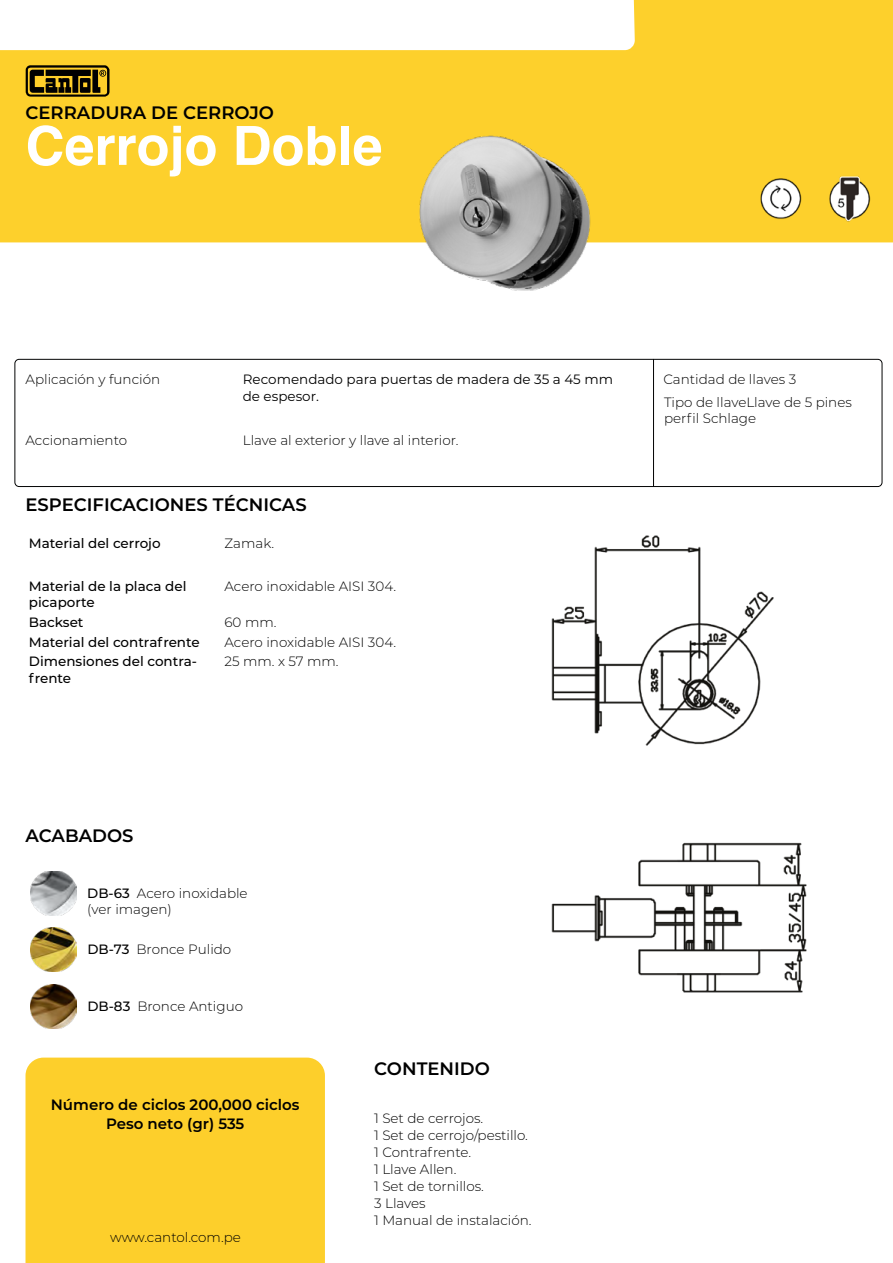
<style>
.page{position:relative;width:893px;height:1263px;background:#fff}
.page>*{position:absolute;margin:0;border:0;box-sizing:border-box;transform-origin:0 0}
.Texto_grande{font:700 54px "Helvetica";color:#fff}
.t1{font:600 18px "Montserrat";color:#000}
.t2{font:600 15px "Montserrat";color:#000}
.t3{font:300 13.5px/16.2px "Montserrat";color:#000}
.t4{font:500 13.5px/16.2px "Montserrat";color:#000}
.t5{font:13.5px/16.2px "Montserrat";color:#000}
.s1{font-weight:500}
</style>
<div class="page">
<svg style="left:0;top:0;width:893px;height:242px;fill:#fdd02c"></svg>
<hr style="left:653px;top:359px;width:1px;height:127px;background:#000">
<svg style="left:26px;top:65px;width:84px;height:32px;background:#604d10"></svg>
<div style="left:15px;top:359px;width:867px;height:128px;border:1px solid #030404;border-radius:4px"></div>
<img style="left:278px;top:72px;width:443px;height:289px">
<img style="left:755px;top:167px;width:50px;height:65px">
<img style="left:824px;top:167px;width:50px;height:65px">
<div style="left:26px;top:1057px;width:299px;height:206px;background:#fdcf2b"></div>
<img style="left:551px;top:535px;width:256px;height:458px">
<img style="left:31px;top:871px;width:45px;height:44px">
<img style="left:31px;top:928px;width:46px;height:44px">
<img style="left:31px;top:984px;width:46px;height:44px">
<p class="t1" style="left:26px;top:100px;width:250px">CERRADURA DE CERROJO</p>
<p class="Texto_grande" style="left:26px;top:113px;width:359px">Cerrojo Doble</p>
<p class="t3" style="left:26px;top:371px;width:136px">Aplicación y función</p>
<p class="t5" style="left:243px;top:371px;width:372px">Recomendado para puertas de madera de 35 a 45 mm de espesor.</p>
<p class="t3" style="left:26px;top:432px;width:103px">Accionamiento</p>
<p class="t3" style="left:243px;top:432px;width:217px">Llave al exterior y llave al interior.</p>
<p class="t1" style="left:26px;top:492px;width:283px">ESPECIFICACIONES TÉCNICAS</p>
<p class="t4" style="left:29px;top:535px;width:133px">Material del cerrojo</p>
<p class="t3" style="left:225px;top:535px;width:51px">Zamak.</p>
<p class="t4" style="left:29px;top:577px;width:159px">Material de la placa del picaporte</p>
<p class="t3" style="left:225px;top:577px;width:173px">Acero inoxidable AISI 304.</p>
<p class="t4" style="left:29px;top:613px;width:56px">Backset</p>
<p class="t3" style="left:225px;top:613px;width:53px">60 mm.</p>
<p class="t4" style="left:29px;top:633px;width:172px">Material del contrafrente</p>
<p class="t3" style="left:225px;top:633px;width:173px">Acero inoxidable AISI 304.</p>
<p class="t4" style="left:29px;top:653px;width:170px">Dimensiones del contra&shy;frente</p>
<p class="t3" style="left:225px;top:653px;width:116px">25 mm. x 57 mm.</p>
<p class="t3" style="left:663px;top:371px;width:134px">Cantidad de llaves 3</p>
<p class="t3" style="left:664px;top:393px;width:189px">Tipo de llaveLlave de 5 pines perfil Schlage</p>
<p class="t1" style="left:26px;top:823px;width:110px">ACABADOS</p>
<p class="t3" style="left:87px;top:884px;width:162px"><span class="s1">DB-63</span> Acero inoxidable (ver imagen)</p>
<p class="t3" style="left:87px;top:941px;width:145px"><span class="s1">DB-73</span> Bronce Pulido</p>
<p class="t3" style="left:87px;top:998px;width:157px"><span class="s1">DB-83</span> Bronce Antiguo</p>
<p class="t2" style="left:51px;top:1094px;width:250px">Número de ciclos 200,000 ciclos</p>
<p class="t2" style="left:106px;top:1113px;width:140px">Peso neto (gr) 535</p>
<p class="t3" style="left:110px;top:1228px;width:132px">www.cantol.com.pe</p>
<p class="t1" style="left:374px;top:1056px;width:117px">CONTENIDO</p>
<p class="t3" style="left:374px;top:1109px;width:111px">1 Set de cerrojos.</p>
<p class="t3" style="left:374px;top:1143px;width:99px">1 Contrafrente.</p>
<p class="t3" style="left:374px;top:1160px;width:84px">1 Llave Allen.</p>
<p class="t3" style="left:374px;top:1177px;width:111px">1 Set de tornillos.</p>
<p class="t3" style="left:374px;top:1194px;width:53px">3 Llaves</p>
<p class="t3" style="left:374px;top:1126px;width:155px">1 Set de cerrojo/pestillo.</p>
<p class="t3" style="left:374px;top:1211px;width:159px">1 Manual de instalación.</p>
</div>
